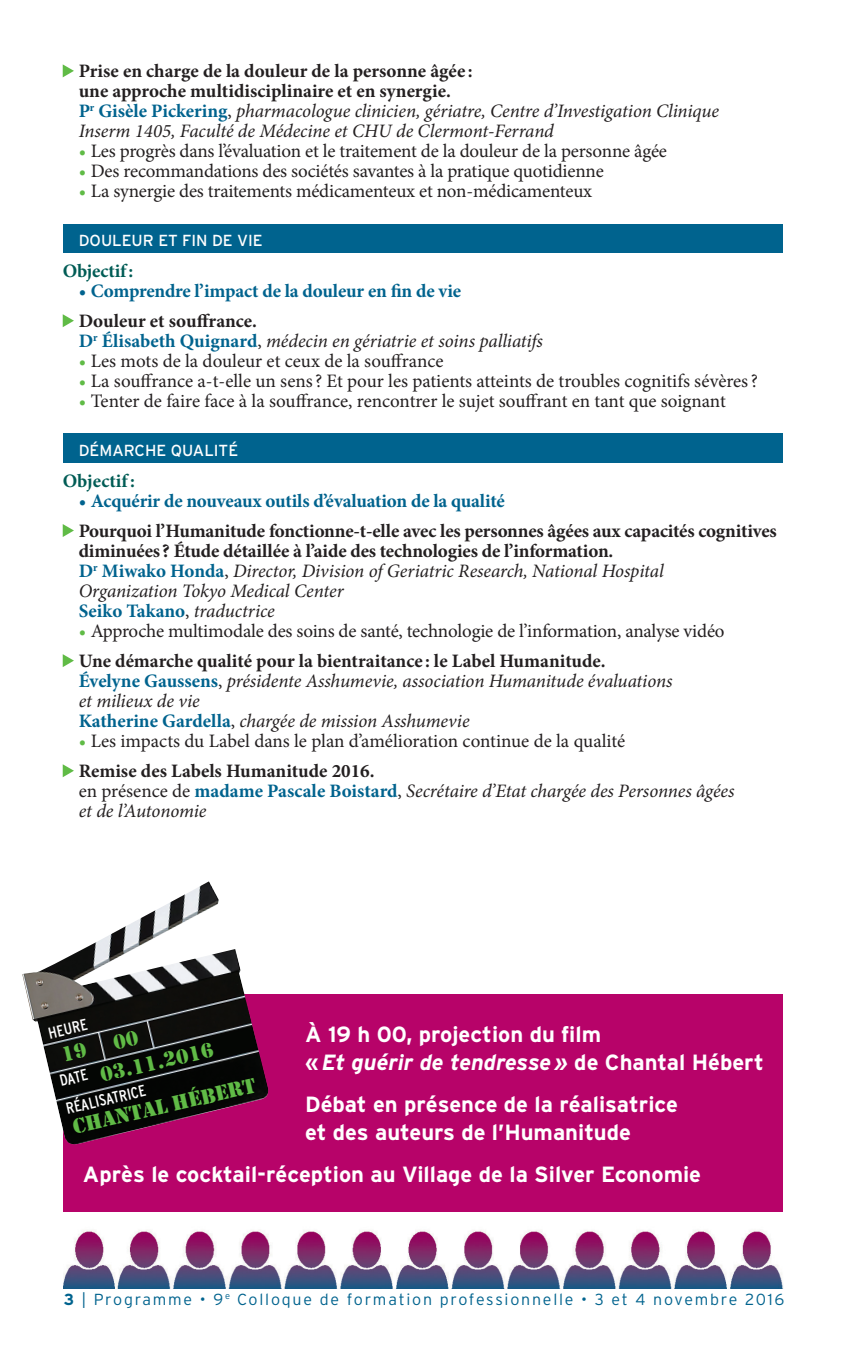
<style>
.page{position:relative;width:851px;height:1361px;background:#fff}
.page>*{position:absolute;margin:0;border:0;box-sizing:border-box;transform-origin:0 0}
.t1{font:700 22px/28px "Interstate";color:#fff}
.t2{font:22px/28.6px "Stencil";color:#60bb46}
.t3{font:19px/30px "Minion Pro";letter-spacing:-.01em;color:#231f20}
.t4{font:italic 19px/20px "Minion Pro";letter-spacing:-.005em;color:#231f20}
.t5{font:700 19px/20px "Minion Pro";letter-spacing:-.01em;color:#231f20}
.t6{font:700 19px "Minion Pro";letter-spacing:-.01em;color:#00638e}
.t7{font:700 19px "Minion Pro";letter-spacing:-.005em;color:#005c55}
.t8{font:300 16px "Interstate";letter-spacing:.11em;color:#00638e}
.t9{font:16px "Interstate";color:#fff}
.t10{font:condensed 16px/28.6px "Interstate";color:#fff}
.s1{font-weight:700;font-style:normal}
.s2{font-weight:700;font-style:normal;color:#00638e}
.s3{font-style:normal}
.s4{color:#60bb46}
.s5{color:#00638e}
.s6{font-weight:400}
.s7{font-weight:400;font-style:italic}
.s8{font-weight:700}
.s9{font-style:italic}
</style>
<div class="page">
<img style="left:64px;top:1230px;width:719px;height:58px">
<div style="left:63px;top:434px;width:719px;height:29px;background:#00638e"></div>
<div style="left:63px;top:224px;width:719px;height:29px;background:#00638e"></div>
<svg style="left:63px;top:64px;width:11px;height:13px"></svg>
<svg style="left:63px;top:314px;width:11px;height:13px"></svg>
<svg style="left:63px;top:524px;width:11px;height:13px"></svg>
<svg style="left:63px;top:654px;width:11px;height:13px"></svg>
<svg style="left:63px;top:764px;width:11px;height:13px"></svg>
<div style="left:63px;top:994px;width:719px;height:217px;background:#b70369"></div>
<img style="left:22px;top:881px;width:246px;height:264px">
<p class="t4" style="left:79px;top:63px;width:641px"><span class="s1">Prise en charge de la douleur de la personne âgée :<br>une approche multidisciplinaire et en synergie.<br></span><span class="s2">P</span><sup>r</sup> <span class="s2">Gisèle Pickering</span><span class="s3">,</span> pharmacologue clinicien, gériatre, Centre d’Investigation Clinique Inserm 1405, Faculté de Médecine et CHU de Clermont-Ferrand</p>
<p class="t3" style="left:79px;top:138px;width:589px"><span class="s4">•</span> Les progrès dans l’évaluation et le traitement de la douleur de la personne âgée</p>
<p class="t3" style="left:79px;top:158px;width:526px"><span class="s4">•</span> Des recommandations des sociétés savantes à la pratique quotidienne</p>
<p class="t3" style="left:79px;top:178px;width:515px"><span class="s4">•</span> La synergie des traitements médicamenteux et non-médicamenteux</p>
<p class="t9" style="left:79px;top:234px;width:185px">DOULEUR ET FIN DE VIE</p>
<p class="t7" style="left:63px;top:263px;width:72px">Objectif :</p>
<p class="t6" style="left:79px;top:283px;width:384px">• Comprendre l’impact de la douleur en fin de vie</p>
<p class="t4" style="left:79px;top:313px;width:465px"><span class="s1">Douleur et souffrance.<br></span><span class="s2">D</span><sup>r</sup> <span class="s2">Élisabeth Quignard</span><span class="s3">,</span> médecin en gériatrie et soins palliatifs</p>
<p class="t3" style="left:79px;top:348px;width:366px"><span class="s4">•</span> Les mots de la douleur et ceux de la souffrance</p>
<p class="t3" style="left:79px;top:368px;width:680px"><span class="s4">•</span> La souffrance a-t-elle un sens ? Et pour les patients atteints de troubles cognitifs sévères ?</p>
<p class="t3" style="left:79px;top:388px;width:648px"><span class="s4">•</span> Tenter de faire face à la souffrance, rencontrer le sujet souffrant en tant que soignant</p>
<p class="t9" style="left:79px;top:444px;width:161px">DÉMARCHE QUALITÉ</p>
<p class="t7" style="left:63px;top:473px;width:74px">Objectif :</p>
<p class="t6" style="left:79px;top:493px;width:427px">• Acquérir de nouveaux outils d’évaluation de la qualité</p>
<p class="t5" style="left:79px;top:522px;width:699px">Pourquoi l’Humanitude fonctionne-t-elle avec les personnes âgées aux capacités cognitives diminuées ? Étude détaillée à l’aide des technologies de l’information.<br><span class="s5">D</span><sup>r</sup> <span class="s5">Miwako Honda</span><span class="s6">,</span> <span class="s7">Director, Division of Geriatric Research, National Hospital<br>Organization Tokyo Medical Center<br></span><span class="s5">Seiko Takano</span><span class="s6">,</span> <span class="s7">traductrice</span></p>
<p class="t3" style="left:79px;top:617px;width:647px"><span class="s4">•</span> Approche multimodale des soins de santé, technologie de l’information, analyse vidéo<br><span class="s8">Une démarche qualité pour la bientraitance : le Label Humanitude.</span></p>
<p class="t4" style="left:79px;top:672px;width:595px"><span class="s2">Évelyne Gaussens</span><span class="s3">,</span> présidente Asshumevie, association Humanitude évaluations et milieux de vie<br><span class="s2">Katherine Gardella</span><span class="s3">,</span> chargée de mission Asshumevie</p>
<p class="t3" style="left:79px;top:727px;width:548px"><span class="s4">•</span> Les impacts du Label dans le plan d’amélioration continue de la qualité<br><span class="s8">Remise des Labels Humanitude 2016.</span></p>
<p class="t4" style="left:79px;top:782px;width:657px"><span class="s3">en présence de</span> <span class="s2">madame Pascale Boistard</span><span class="s3">,</span> Secrétaire d’Etat chargée des Personnes âgées et de l’Autonomie</p>
<p class="t10" style="left:46px;top:1020px;width:41px;rotate:-13deg">HEURE</p>
<p class="t10" style="left:57px;top:1068px;width:83px;rotate:-13deg">DATE<br>RÉALISATRICE</p>
<p class="t1" style="left:305px;top:1021px;width:460px">À 19 h 00, projection du film<br>« <span class="s9">Et guérir de tendresse »</span> de Chantal Hébert</p>
<p class="t1" style="left:305px;top:1091px;width:374px">Débat en présence de la réalisatrice et des auteurs de l’Humanitude</p>
<p class="t1" style="left:83px;top:1161px;width:619px">Après le cocktail-réception au Village de la Silver Economie</p>
<p class="t2" style="left:91px;top:1033px;width:117px;text-indent:-33px;rotate:-13deg">19 00<br>03.11.2016</p>
<p class="t2" style="left:70px;top:1112px;width:189px;rotate:-13deg">chantal hÉbert</p>
<p class="t8" style="left:64px;top:1289px;width:721px"><span class="s8">3</span> | Programme • 9<sup>e</sup> Colloque de formation professionnelle • 3 et 4 novembre 2016</p>
</div>
